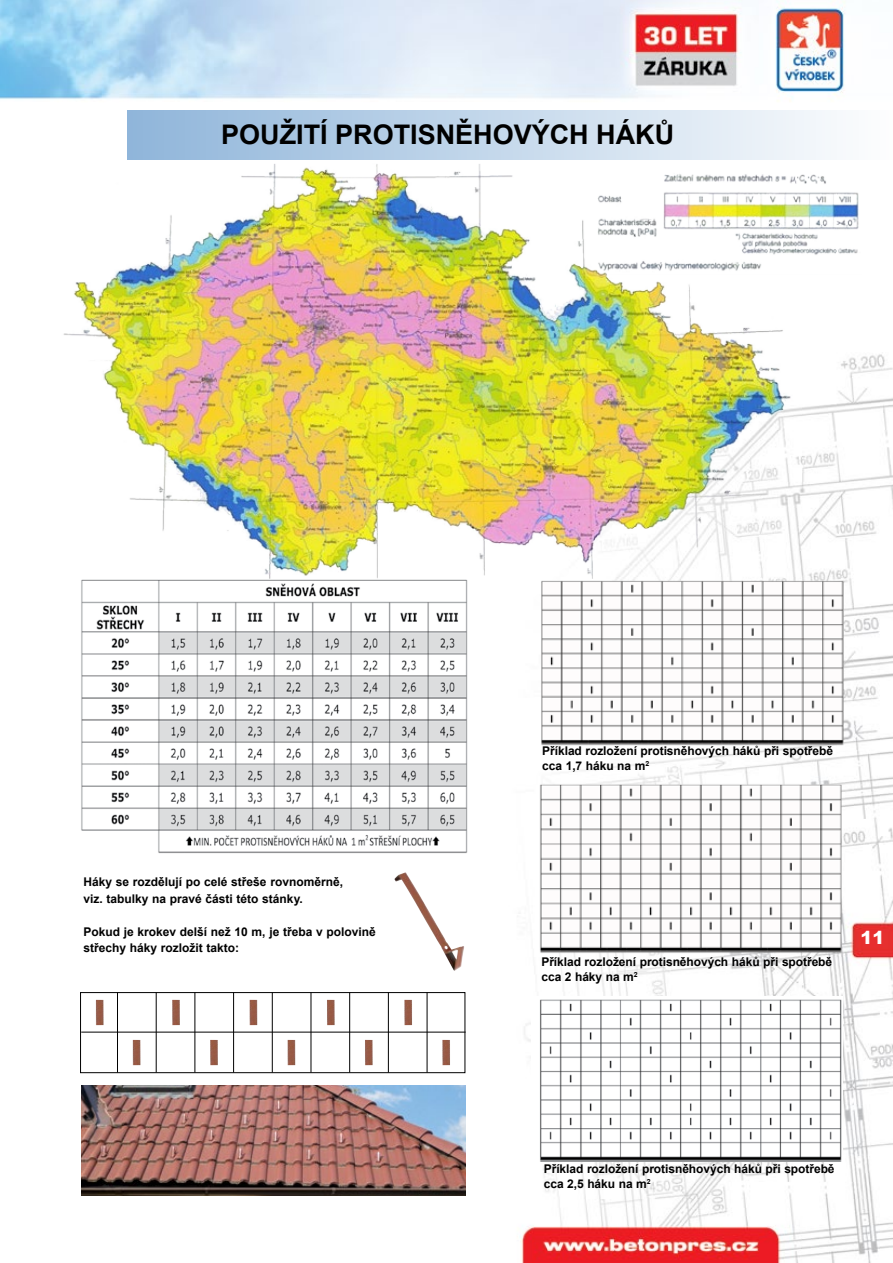
<style>
.page{position:relative;width:893px;height:1263px;background:#fff}
.page>*{position:absolute;margin:0;border:0;box-sizing:border-box;transform-origin:0 0}
.t1{font:700 27px "Arial";color:#000}
.t2{font:900 18px "Arial";color:#fff}
.t3{font:700 12px/15px "Arial";letter-spacing:-.005em;color:#000}
</style>
<div class="page">
<img style="left:0;top:0;width:893px;height:1263px">
<img style="left:70px;top:579px;width:409px;height:280px">
<img style="left:394px;top:872px;width:70px;height:99px">
<img style="left:532px;top:996px;width:310px;height:165px">
<img style="left:81px;top:1085px;width:385px;height:111px">
<div style="left:80px;top:992px;width:385px;height:81px;border:1px solid #000"></div>
<hr style="left:81px;top:1032px;width:385px;height:1px;background:#000">
<hr style="left:117px;top:992px;width:1px;height:80px;background:#000">
<hr style="left:156px;top:992px;width:1px;height:80px;background:#000">
<hr style="left:195px;top:992px;width:1px;height:80px;background:#000">
<hr style="left:233px;top:992px;width:1px;height:80px;background:#000">
<hr style="left:272px;top:992px;width:1px;height:80px;background:#000">
<hr style="left:311px;top:992px;width:1px;height:80px;background:#000">
<hr style="left:349px;top:992px;width:1px;height:80px;background:#000">
<hr style="left:388px;top:992px;width:1px;height:80px;background:#000">
<hr style="left:427px;top:992px;width:1px;height:80px;background:#000">
<img style="left:96px;top:1000px;width:8px;height:25px">
<img style="left:133px;top:1040px;width:7px;height:25px">
<img style="left:172px;top:1000px;width:8px;height:25px">
<img style="left:210px;top:1040px;width:8px;height:25px">
<img style="left:250px;top:1000px;width:7px;height:25px">
<img style="left:288px;top:1040px;width:7px;height:25px">
<img style="left:327px;top:1000px;width:8px;height:25px">
<img style="left:365px;top:1040px;width:8px;height:25px">
<img style="left:442px;top:1040px;width:8px;height:25px">
<img style="left:404px;top:1000px;width:8px;height:25px">
<div style="left:128px;top:111px;width:765px;height:49px;background:linear-gradient(to right,#8fb5da,#fdfefe)"></div>
<img style="left:53px;top:162px;width:770px;height:417px">
<img style="left:597px;top:162px;width:264px;height:112px">
<img style="left:526px;top:573px;width:332px;height:178px">
<img style="left:523px;top:777px;width:333px;height:185px">
<h1 class="t1" style="left:221px;top:117px;width:455px">POUŽITÍ PROTISNĚHOVÝCH HÁKŮ</h1>
<p class="t3" style="left:84px;top:874px;width:261px;line-height:16.5px">Háky se rozdělují po celé střeše rovnoměrně, viz. tabulky na pravé části této stánky.</p>
<p class="t3" style="left:84px;top:923px;width:294px;line-height:16.5px">Pokud je krokev delší než 10 m, je třeba v polovině střechy háky rozložit takto:</p>
<p class="t3" style="left:542px;top:744px;width:292px">Příklad rozložení protisněhových háků při spotřebě cca 1,7 háku na m<sup>2</sup></p>
<p class="t3" style="left:541px;top:954px;width:292px">Příklad rozložení protisněhových háků při spotřebě cca 2 háky na m<sup>2</sup></p>
<h2 class="t2" style="left:860px;top:925px;width:26px">11</h2>
<p class="t3" style="left:544px;top:1161px;width:292px">Příklad rozložení protisněhových háků při spotřebě cca 2,5 háku na m<sup>2</sup></p>
</div>
